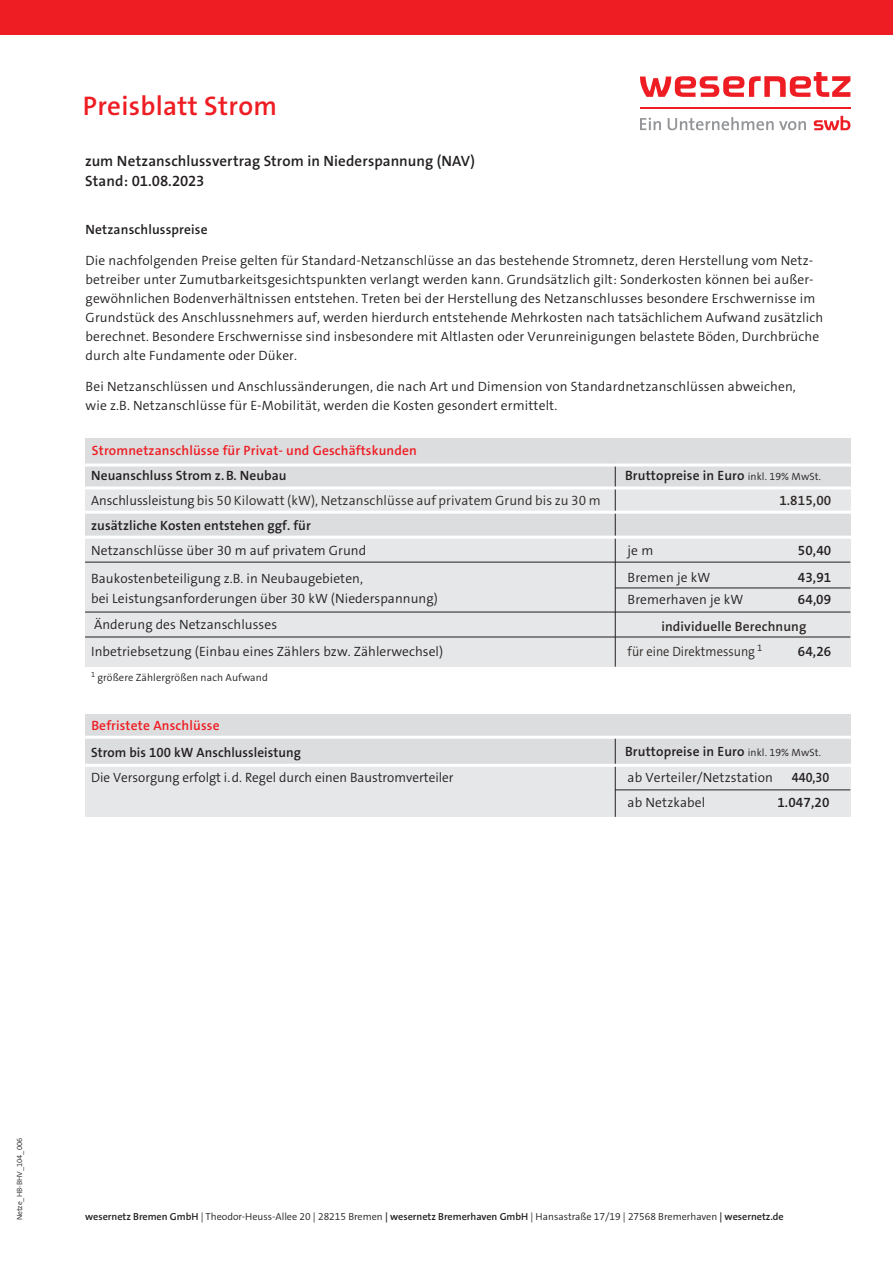
<style>
.page{position:relative;width:893px;height:1263px;background:#fff}
.page>*{position:absolute;margin:0;border:0;box-sizing:border-box;transform-origin:0 0}
.HEAD_18PT{font:27px "The Sans LP6 Se Bld";letter-spacing:.01em;color:#ee1d23}
.t1{font:15px/19.5px "The Sans LP6 Se Bld";letter-spacing:.005em;color:#231f20}
.Fließtext{font:13.5px/18.9px "The Sans LP4 Se Lig";letter-spacing:.01em;color:#231f20}
.Tabellentext{font:13.5px/25.2px "The Sans LP4 Se Lig";letter-spacing:.005em;color:#231f20}
.Tabellentext-2{font:13.5px "The Sans LP4 Se Lig";letter-spacing:.01em;color:#2e2926}
.Tabellentext-3{font:13.5px "The Sans LP6 Se Bld";letter-spacing:.005em;color:#231f20}
.Fließtext_Bold{font:13.5px "The Sans LP6 Se Bld";letter-spacing:.01em;color:#ee1d23}
.Tabellen_HEAD{font:13.5px "The Sans LP6 Se Bld";letter-spacing:.01em;color:#231f20}
.Tabellenzahlen{font:13.5px "The Sans LP4 Se Lig";letter-spacing:.01em;color:#231f20}
.Tabellenzahlen-2{font:13.5px "The Sans LP6 Se Bld";letter-spacing:.01em;color:#2e2926}
.Tabellenzahlen-3{font:13.5px "The Sans LP4 Se Lig";color:#2e2926;scale:.93 1}
.Fließtext_Bold-2{font:13.5px "The Sans LP6 Se Bld";letter-spacing:.01em;color:#231f20}
.Tabellenzahlen-4{font:13.5px "The Sans LP6 Se Bld";letter-spacing:.01em;color:#231f20}
.Tabellentext-4{font:13.5px "The Sans LP6 Se Bld";letter-spacing:.005em;color:#231f20;scale:.93 1}
.Copy_schwarz{font:13.5px "The Sans LP6 Se Bld";color:#231f20}
.Zusatzinfos_Klein{font:10.5px "The Sans LP4 Se Lig";letter-spacing:.01em;color:#231f20}
.t2{font:10.2px "The Sans LP4 Se Lig";color:#231f20}
.t3{font:7.5px "The Sans LP4 Se Lig";color:#231f20}
.s1{color:#231f20}
.s2{font-family:"The Sans LP6 Se Bld"}
.s3{font-family:"The Sans LP4 Se Lig";font-size:10.5px}
</style>
<div class="page">
<div style="left:85px;top:455px;width:765px;height:212px;background:#e6e7e9"></div>
<hr style="left:615px;top:588px;width:235px;height:1px;background:#231f20">
<div style="left:85px;top:512px;width:765px;height:25px;background:#dcdddf"></div>
<div style="left:85px;top:438px;width:765px;height:50px;background:#dcdddf"></div>
<hr style="left:85px;top:562px;width:765px;height:1px;background:#231f20">
<hr style="left:85px;top:612px;width:765px;height:1px;background:#231f20">
<hr style="left:85px;top:637px;width:765px;height:1px;background:#231f20">
<hr style="left:615px;top:464px;width:1px;height:203px;background:#231f20">
<hr style="left:85px;top:511px;width:798px;height:3px;background:#fff">
<hr style="left:85px;top:536px;width:798px;height:3px;background:#fff">
<hr style="left:85px;top:486px;width:801px;height:3px;background:#fff">
<hr style="left:85px;top:463px;width:801px;height:3px;background:#fff">
<div style="left:85px;top:752px;width:765px;height:65px;background:#e6e7e9"></div>
<div style="left:85px;top:739px;width:765px;height:27px;background:#dcdddf"></div>
<div style="left:85px;top:715px;width:765px;height:26px;background:#dcdddf"></div>
<hr style="left:615px;top:790px;width:235px;height:1px;background:#231f20">
<hr style="left:615px;top:737px;width:1px;height:80px;background:#231f20">
<hr style="left:85px;top:764px;width:801px;height:3px;background:#fff">
<hr style="left:85px;top:736px;width:801px;height:3px;background:#fff">
<div style="left:0;top:0;width:893px;height:34px;background:#ee1d23"></div>
<hr style="left:640px;top:108px;width:210px;height:1px;background:#ee1d23">
<svg style="left:640px;top:118px;width:21px;height:12px"></svg>
<svg style="left:668px;top:117px;width:138px;height:13px"></svg>
<svg style="left:814px;top:116px;width:36px;height:14px"></svg>
<svg style="left:640px;top:73px;width:210px;height:24px"></svg>
<p class="HEAD_18PT" style="left:83px;top:88px;width:196px">Preisblatt Strom</p>
<p class="t1" style="left:85px;top:152px;width:392px">zum Netzanschlussvertrag Strom in Niederspannung (NAV)<br>Stand: 01.08.2023</p>
<p class="Fließtext_Bold-2" style="left:86px;top:221px;width:123px">Netzanschlusspreise</p>
<p class="Fließtext" style="left:86px;top:251px;width:739px">Die nachfolgenden Preise gelten für Standard-Netzanschlüsse an das bestehende Stromnetz, deren Herstellung vom Netz&shy;betreiber unter Zumutbarkeitsgesichtspunkten verlangt werden kann. Grundsätzlich gilt: Sonderkosten können bei außer&shy;gewöhnlichen Bodenverhältnissen entstehen. Treten bei der Herstellung des Netzanschlusses besondere Erschwernisse im Grundstück des Anschlussnehmers auf, werden hierdurch entstehende Mehrkosten nach tatsächlichem Aufwand zusätzlich berechnet. Besondere Erschwernisse sind insbesondere mit Altlasten oder Verunreinigungen belastete Böden, Durchbrüche durch alte Fundamente oder Düker.</p>
<p class="Fließtext" style="left:86px;top:377px;width:712px">Bei Netzanschlüssen und Anschlussänderungen, die nach Art und Dimension von Standardnetzanschlüssen abweichen, wie z.B. Netzanschlüsse für E-Mobilität, werden die Kosten gesondert ermittelt.</p>
<p class="Fließtext_Bold" style="left:92px;top:442px;width:326px">Stromnetzanschlüsse für Privat- und Geschäftskunden</p>
<p class="Tabellentext-3" style="left:91px;top:466px;width:197px">Neuanschluss Strom z.B. Neubau</p>
<p class="Tabellentext-2" style="left:91px;top:491px;width:511px"><span class="s1">Anschlussleistung</span> bis 50 Kilowatt (kW), Netzanschlüsse auf privatem Grund bis zu 30 m</p>
<p class="Tabellentext" style="left:91px;top:513px;width:277px"><span class="s2">zusätzliche Kosten entstehen ggf. für<br></span>Netzanschlüsse über 30 m auf privatem Grund</p>
<p class="Tabellentext" style="left:91px;top:569px;width:348px;line-height:19.2px">Baukostenbeteiligung z.B. in Neubaugebieten,<br>bei Leistungsanforderungen über 30 kW (Niederspannung)</p>
<p class="Tabellentext" style="left:91px;top:611px;width:354px;line-height:26.7px">Änderung des Netzanschlusses<br>Inbetriebsetzung (Einbau eines Zählers bzw. Zählerwechsel)</p>
<p class="Zusatzinfos_Klein" style="left:91px;top:670px;width:178px"><sup>1</sup> größere Zählergrößen nach Aufwand</p>
<p class="Fließtext_Bold" style="left:91px;top:717px;width:130px">Befristete Anschlüsse</p>
<p class="Tabellentext-3" style="left:91px;top:743px;width:211px">Strom bis 100 kW Anschlussleistung</p>
<p class="Tabellentext" style="left:91px;top:765px;width:364px">Die Versorgung erfolgt i.d. Regel durch einen Baustromverteiler</p>
<p class="Tabellen_HEAD" style="left:625px;top:466px;width:198px">Bruttopreise in Euro <span class="s3">inkl. 19% MwSt.</span></p>
<p class="Tabellenzahlen-2" style="left:779px;top:492px;width:54px">1.815,00</p>
<p class="Tabellenzahlen-4" style="left:798px;top:542px;width:35px">50,40</p>
<p class="Tabellenzahlen-4" style="left:798px;top:569px;width:35px">43,91</p>
<p class="Copy_schwarz" style="left:798px;top:591px;width:35px">64,09</p>
<p class="Tabellenzahlen-2" style="left:661px;top:618px;width:147px">individuelle Berechnung</p>
<p class="Tabellentext-3" style="left:798px;top:643px;width:35px">64,26</p>
<p class="Tabellenzahlen" style="left:628px;top:542px;width:27px">je m</p>
<p class="Tabellenzahlen" style="left:628px;top:569px;width:84px">Bremen je kW</p>
<p class="Tabellenzahlen" style="left:628px;top:591px;width:117px">Bremerhaven je kW</p>
<p class="Tabellenzahlen-3" style="left:628px;top:643px;width:146px">für eine Direktmessung <sup>1</sup></p>
<p class="Tabellen_HEAD" style="left:625px;top:743px;width:198px">Bruttopreise in Euro <span class="s3">inkl. 19% MwSt.</span></p>
<p class="Tabellentext-4" style="left:792px;top:769px;width:42px">440,30</p>
<p class="Tabellentext-3" style="left:777px;top:794px;width:54px">1.047,20</p>
<p class="Tabellenzahlen" style="left:628px;top:769px;width:147px">ab Verteiler/Netzstation</p>
<p class="Tabellenzahlen" style="left:628px;top:794px;width:79px">ab Netzkabel</p>
<p class="t3" style="left:15px;top:1220px;width:84px;rotate:-90deg">Netze_HB-BHV_104_006</p>
<p class="t2" style="left:85px;top:1210px;width:700px"><span class="s2">wesernetz Bremen GmbH</span> | Theodor-Heuss-Allee 20 | 28215 Bremen <span class="s2">| wesernetz Bremerhaven GmbH</span> | Hansastraße 17/19 | 27568 Bremerhaven <span class="s2">| wesernetz.de</span></p>
</div>
